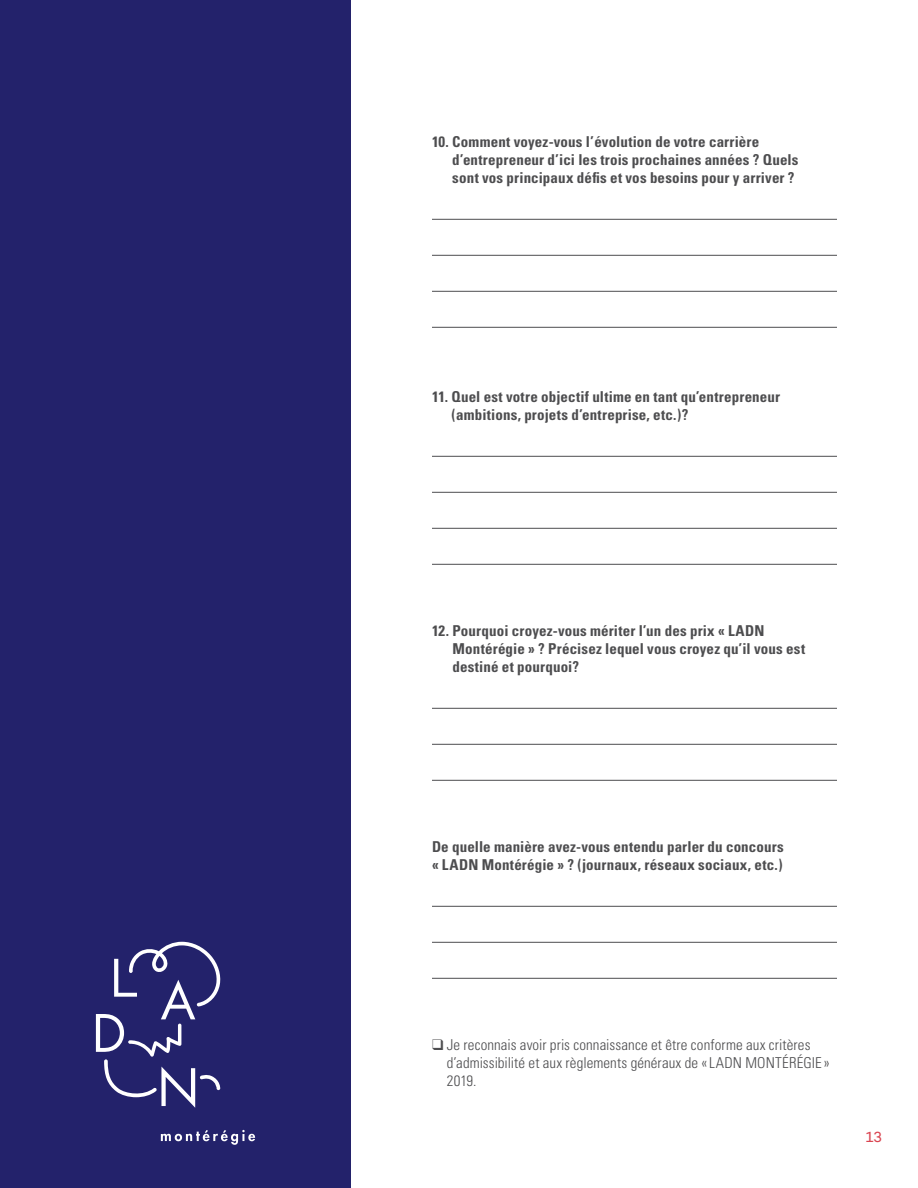
<style>
.page{position:relative;width:918px;height:1188px;background:#fff}
.page>*{position:absolute;margin:0;border:0;box-sizing:border-box;transform-origin:0 0}
.t1{font:700 condensed 15px/18px "Univers";letter-spacing:.01em;color:#4d4d4f}
.t2{font:300 condensed 15px/18px "Univers";letter-spacing:.005em;color:#4d4d4f}
.t3{font:15px "Campton";color:#da4551}
</style>
<div class="page">
<hr style="left:432px;top:219px;width:405px;height:1px;background:#4d4d4f">
<hr style="left:432px;top:255px;width:405px;height:1px;background:#4d4d4f">
<hr style="left:432px;top:291px;width:405px;height:1px;background:#4d4d4f">
<hr style="left:432px;top:327px;width:405px;height:1px;background:#4d4d4f">
<hr style="left:432px;top:456px;width:405px;height:1px;background:#4d4d4f">
<hr style="left:432px;top:492px;width:405px;height:1px;background:#4d4d4f">
<hr style="left:432px;top:528px;width:405px;height:1px;background:#4d4d4f">
<hr style="left:432px;top:564px;width:405px;height:1px;background:#4d4d4f">
<hr style="left:432px;top:708px;width:405px;height:1px;background:#4d4d4f">
<hr style="left:432px;top:744px;width:405px;height:1px;background:#4d4d4f">
<hr style="left:432px;top:780px;width:405px;height:1px;background:#4d4d4f">
<hr style="left:432px;top:906px;width:405px;height:1px;background:#4d4d4f">
<hr style="left:432px;top:942px;width:405px;height:1px;background:#4d4d4f">
<hr style="left:432px;top:978px;width:405px;height:1px;background:#4d4d4f">
<div style="left:0;top:0;width:351px;height:1188px;background:#23226b"></div>
<svg style="left:161px;top:1130px;width:94px;height:15px"></svg>
<svg style="left:96px;top:942px;width:125px;height:166px"></svg>
<p class="t1" style="left:452px;top:133px;width:348px;text-indent:-20px">10. Comment voyez-vous l’évolution de votre carrière d’entrepreneur d’ici les trois prochaines années ? Quels sont vos principaux défis et vos besoins pour y arriver ?</p>
<p class="t1" style="left:451px;top:388px;width:330px;text-indent:-19px">11. Quel est votre objectif ultime en tant qu’entrepreneur (ambitions, projets d’entreprise, etc.)?</p>
<p class="t1" style="left:452px;top:622px;width:354px;text-indent:-20px">12. Pourquoi croyez-vous mériter l’un des prix « LADN<br>Montérégie » ? Précisez lequel vous croyez qu’il vous est destiné et pourquoi?</p>
<p class="t1" style="left:432px;top:838px;width:353px">De quelle manière avez-vous entendu parler du concours « LADN Montérégie » ? (journaux, réseaux sociaux, etc.)</p>
<p class="t2" style="left:447px;top:1036px;width:384px;text-indent:-15px">❑ Je reconnais avoir pris connaissance et être conforme aux critères d’admissibilité et aux règlements généraux de «LADN MONTÉRÉGIE »<br>2019.</p>
<p class="t3" style="left:866px;top:1127px;width:18px">13</p>
</div>
